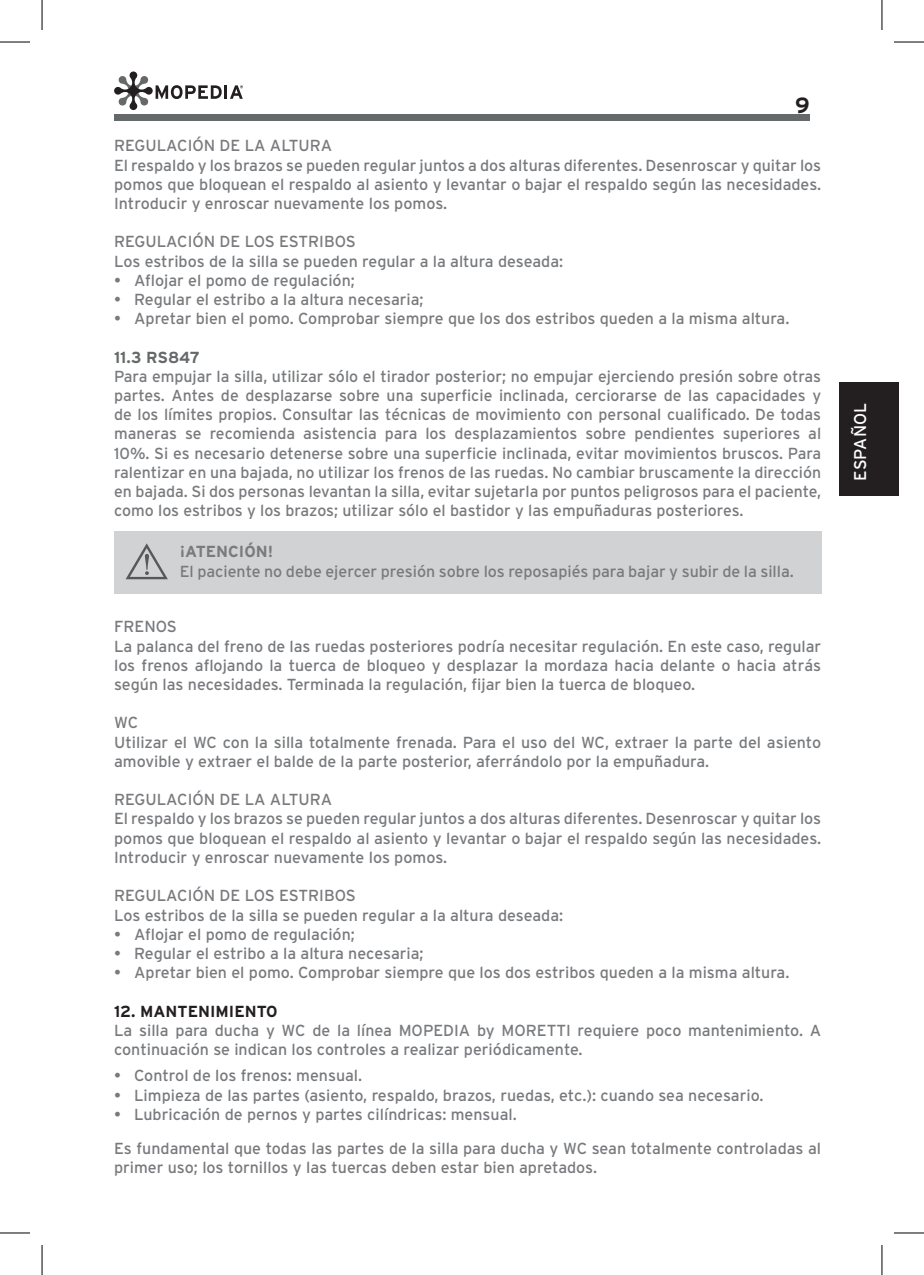
<style>
.page{position:relative;width:924px;height:1275px;background:#fff}
.page>*{position:absolute;margin:0;border:0;box-sizing:border-box;transform-origin:0 0}
.t1{font:700 22px "Interstate";color:#231f20}
.t2{font:17px "Interstate";letter-spacing:.005em;color:#fff}
.t3{font:16px/19.2px "Interstate";color:#787a7d}
.t4{font:700 16px "Interstate";color:#231f20}
.t5{font:700 16px "Interstate";color:#787a7d}
.t6{font:700 16px "Interstate";color:#65696a}
</style>
<div class="page">
<div style="left:114px;top:114px;width:695px;height:7px;background:#65696a"></div>
<svg style="left:114px;top:71px;width:107px;height:39px"></svg>
<hr style="left:224px;top:85px;width:3px;height:14px;background:#231f20">
<svg style="left:230px;top:85px;width:13px;height:14px"></svg>
<div style="left:838px;top:382px;width:60px;height:114px;background:#231f20"></div>
<div style="left:114px;top:531px;width:706px;height:63px;background:#d1d2d4"></div>
<svg style="left:126px;top:543px;width:42px;height:36px"></svg>
<hr style="left:0;top:42px;width:30px;height:1px;background:#000">
<hr style="left:893px;top:42px;width:30px;height:1px;background:#000">
<hr style="left:0;top:1232px;width:30px;height:1px;background:#000">
<hr style="left:893px;top:1232px;width:30px;height:1px;background:#000">
<hr style="left:42px;top:0;width:1px;height:30px;background:#000">
<hr style="left:42px;top:1245px;width:1px;height:30px;background:#000">
<hr style="left:881px;top:0;width:1px;height:30px;background:#000">
<hr style="left:881px;top:1245px;width:1px;height:30px;background:#000">
<h1 class="t1" style="left:794px;top:93px;width:16px">9</h1>
<p class="t3" style="left:114px;top:136px;width:708px">REGULACIÓN DE LA ALTURA<br>El respaldo y los brazos se pueden regular juntos a dos alturas diferentes. Desenroscar y quitar los pomos que bloquean el respaldo al asiento y levantar o bajar el respaldo según las necesidades.<br>Introducir y enroscar nuevamente los pomos.</p>
<p class="t3" style="left:114px;top:232px;width:450px">REGULACIÓN DE LOS ESTRIBOS<br>Los estribos de la silla se pueden regular a la altura deseada:</p>
<p class="t3" style="left:114px;top:270px;width:242px">• Aflojar el pomo de regulación;</p>
<p class="t3" style="left:114px;top:290px;width:311px">• Regular el estribo a la altura necesaria;</p>
<p class="t3" style="left:114px;top:309px;width:676px">• Apretar bien el pomo. Comprobar siempre que los dos estribos queden a la misma altura.</p>
<p class="t6" style="left:114px;top:348px;width:87px">11.3 RS847</p>
<p class="t3" style="left:114px;top:366px;width:708px;text-align:justify">Para empujar la silla, utilizar sólo el tirador posterior; no empujar ejerciendo presión sobre otras partes. Antes de desplazarse sobre una superficie inclinada, cerciorarse de las capacidades y de los límites propios. Consultar las técnicas de movimiento con personal cualificado. De todas maneras se recomienda asistencia para los desplazamientos sobre pendientes superiores al 10%. Si es necesario detenerse sobre una superficie inclinada, evitar movimientos bruscos. Para ralentizar en una bajada, no utilizar los frenos de las ruedas. No cambiar bruscamente la dirección en bajada. Si dos personas levantan la silla, evitar sujetarla por puntos peligrosos para el paciente, como los estribos y los brazos; utilizar sólo el bastidor y las empuñaduras posteriores.</p>
<p class="t5" style="left:180px;top:542px;width:95px">¡ATENCIÓN!</p>
<p class="t3" style="left:180px;top:561px;width:615px">El paciente no debe ejercer presión sobre los reposapiés para bajar y subir de la silla.</p>
<p class="t3" style="left:114px;top:617px;width:708px">FRENOS<br>La palanca del freno de las ruedas posteriores podría necesitar regulación. En este caso, regular los frenos aflojando la tuerca de bloqueo y desplazar la mordaza hacia delante o hacia atrás según las necesidades. Terminada la regulación, fijar bien la tuerca de bloqueo.</p>
<p class="t3" style="left:114px;top:713px;width:708px">WC<br>Utilizar el WC con la silla totalmente frenada. Para el uso del WC, extraer la parte del asiento amovible y extraer el balde de la parte posterior, aferrándolo por la empuñadura.</p>
<p class="t3" style="left:114px;top:790px;width:708px">REGULACIÓN DE LA ALTURA<br>El respaldo y los brazos se pueden regular juntos a dos alturas diferentes. Desenroscar y quitar los pomos que bloquean el respaldo al asiento y levantar o bajar el respaldo según las necesidades.<br>Introducir y enroscar nuevamente los pomos.</p>
<p class="t3" style="left:114px;top:886px;width:450px">REGULACIÓN DE LOS ESTRIBOS<br>Los estribos de la silla se pueden regular a la altura deseada:</p>
<p class="t3" style="left:114px;top:924px;width:242px">• Aflojar el pomo de regulación;</p>
<p class="t3" style="left:114px;top:943px;width:311px">• Regular el estribo a la altura necesaria;</p>
<p class="t3" style="left:114px;top:962px;width:676px">• Apretar bien el pomo. Comprobar siempre que los dos estribos queden a la misma altura.</p>
<p class="t4" style="left:114px;top:1002px;width:165px">12. MANTENIMIENTO</p>
<p class="t3" style="left:114px;top:1020px;width:708px">La silla para ducha y WC de la línea MOPEDIA by MORETTI requiere poco mantenimiento. A continuación se indican los controles a realizar periódicamente.</p>
<p class="t3" style="left:114px;top:1066px;width:249px">• Control de los frenos: mensual.</p>
<p class="t3" style="left:114px;top:1085px;width:650px">• Limpieza de las partes (asiento, respaldo, brazos, ruedas, etc.): cuando sea necesario.</p>
<p class="t3" style="left:114px;top:1096px;width:708px;line-height:34.4px">• Lubricación de pernos y partes cilíndricas: mensual.<br>Es fundamental que todas las partes de la silla para ducha y WC sean totalmente controladas al</p>
<p class="t3" style="left:114px;top:1158px;width:484px">primer uso; los tornillos y las tuercas deben estar bien apretados.</p>
<p class="t2" style="left:850px;top:480px;width:79px;rotate:-90deg">ESPAÑOL</p>
</div>
